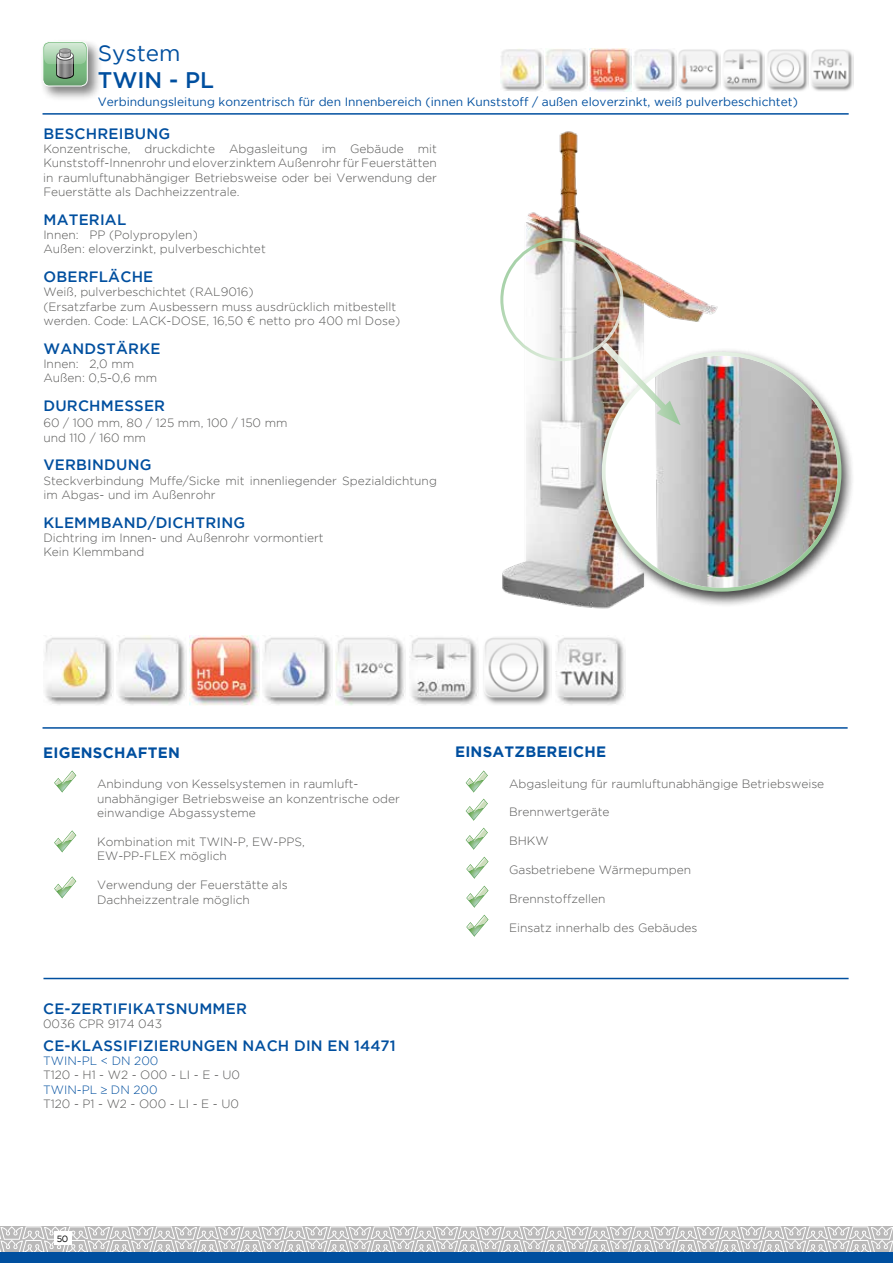
<style>
.page{position:relative;width:893px;height:1263px;background:#fff}
.page>*{position:absolute;margin:0;border:0;box-sizing:border-box;transform-origin:0 0}
.t1{font:500 22.5px "Gotham";color:#004f9f}
.t2{font:22.5px "Gotham";color:#004f9f}
.t3{font:500 15px "Gotham";letter-spacing:.015em;color:#004f9f}
.t4{font:700 15px "Gotham";letter-spacing:.015em;color:#004f9f}
.t5{font:300 12px/14.4px "Gotham";color:#575756}
.t6{font:12px "Gotham";color:#004f9f}
.t7{font:300 12px "Gotham";color:#004f9f}
.t8{font:9px "Gotham";color:#000}
.s1{color:#004f9f}
</style>
<div class="page">
<svg style="left:0;top:1226px;width:893px;height:26px;background:#cdcccc"></svg>
<div style="left:54px;top:1231px;width:17px;height:14px;background:#fff"></div>
<hr style="left:43px;top:113px;width:806px;height:2px;background:#004f9f">
<div style="left:0;top:1252px;width:893px;height:11px;background:#004f9f"></div>
<div style="left:40px;top:38px;width:63px;height:63px;background:#000;opacity:.5"></div>
<svg style="left:43px;top:42px;width:44px;height:44px"></svg>
<div style="left:43px;top:41px;width:45px;height:45px;border:1px solid #fff;border-radius:7px"></div>
<svg style="left:56px;top:64px;width:18px;height:15px"></svg>
<svg style="left:44px;top:43px;width:42px;height:21px"></svg>
<img style="left:336px;top:637px;width:69px;height:68px">
<img style="left:409px;top:637px;width:69px;height:68px">
<img style="left:190px;top:636px;width:69px;height:69px">
<img style="left:264px;top:637px;width:68px;height:68px">
<img style="left:484px;top:637px;width:66px;height:68px">
<img style="left:555px;top:637px;width:70px;height:68px">
<img style="left:45px;top:637px;width:68px;height:68px">
<img style="left:118px;top:636px;width:68px;height:69px">
<img style="left:502px;top:131px;width:216px;height:478px">
<div style="left:595px;top:348px;width:260px;height:259px;background:#000;opacity:.75"></div>
<img style="left:606px;top:356px;width:232px;height:232px;border-radius:116px">
<img style="left:595px;top:337px;width:86px;height:88px">
<div style="left:500px;top:238px;width:123px;height:123px;border:3px solid #fff;border-radius:50%"></div>
<hr style="left:43px;top:727px;width:805px;height:2px;background:#004f9f">
<svg style="left:466px;top:770px;width:22px;height:22px"></svg>
<svg style="left:466px;top:799px;width:22px;height:22px"></svg>
<svg style="left:466px;top:857px;width:22px;height:22px"></svg>
<svg style="left:466px;top:828px;width:22px;height:22px"></svg>
<svg style="left:466px;top:886px;width:22px;height:22px"></svg>
<svg style="left:466px;top:915px;width:22px;height:22px"></svg>
<hr style="left:43px;top:978px;width:806px;height:1px;background:#004f9f">
<svg style="left:54px;top:770px;width:22px;height:22px"></svg>
<svg style="left:54px;top:830px;width:22px;height:22px"></svg>
<svg style="left:54px;top:876px;width:22px;height:22px"></svg>
<img style="left:678px;top:49px;width:42px;height:42px">
<img style="left:723px;top:49px;width:86px;height:42px">
<img style="left:545px;top:49px;width:87px;height:42px">
<img style="left:634px;top:49px;width:42px;height:42px">
<img style="left:811px;top:49px;width:42px;height:42px">
<img style="left:501px;top:49px;width:42px;height:42px">
<h1 class="t2" style="left:98px;top:39px;width:84px">System</h1>
<h1 class="t1" style="left:98px;top:65px;width:118px">TWIN - PL</h1>
<p class="t6" style="left:98px;top:94px;width:702px">Verbindungsleitung konzentrisch für den Innenbereich (innen Kunststoff / außen eloverzinkt, weiß pulverbeschichtet)</p>
<p class="t3" style="left:43px;top:123px;width:128px">BESCHREIBUNG</p>
<p class="t5" style="left:43px;top:141px;width:395px;text-align:justify">Konzentrische, druckdichte Abgasleitung im Gebäude mit Kunststoff-InnenrohrundeloverzinktemAußenrohr fürFeuerstätten in raumluftunabhängiger Betriebsweise oder bei Verwendung der Feuerstätte als Dachheizzentrale.</p>
<p class="t3" style="left:43px;top:209px;width:84px">MATERIAL</p>
<p class="t5" style="left:43px;top:227px;width:224px">Innen: PP (Polypropylen)<br>Außen: eloverzinkt, pulverbeschichtet</p>
<p class="t3" style="left:43px;top:267px;width:111px">OBERFLÄCHE</p>
<p class="t5" style="left:43px;top:285px;width:358px">Weiß, pulverbeschichtet (RAL9016)<br>(Ersatzfarbe zum Ausbessern muss ausdrücklich mitbestellt werden. Code: LACK-DOSE, 16,50 € netto pro 400 ml Dose)</p>
<p class="t3" style="left:43px;top:338px;width:119px">WANDSTÄRKE</p>
<p class="t5" style="left:43px;top:356px;width:115px">Innen: 2,0 mm<br>Außen: 0,5-0,6 mm</p>
<p class="t3" style="left:43px;top:396px;width:123px">DURCHMESSER</p>
<p class="t5" style="left:43px;top:416px;width:246px">60 / 100 mm, 80 / 125 mm, 100 / 150 mm und 110 / 160 mm</p>
<p class="t3" style="left:43px;top:455px;width:110px">VERBINDUNG</p>
<p class="t5" style="left:43px;top:473px;width:395px">Steckverbindung Muffe/Sicke mit innenliegender Spezialdichtung im Abgas- und im Außenrohr</p>
<p class="t3" style="left:43px;top:512px;width:203px">KLEMMBAND/DICHTRING</p>
<p class="t5" style="left:43px;top:530px;width:282px">Dichtring im Innen- und Außenrohr vormontiert<br>Kein Klemmband</p>
<p class="t4" style="left:43px;top:742px;width:138px">EIGENSCHAFTEN</p>
<p class="t5" style="left:97px;top:776px;width:304px">Anbindung von Kesselsystemen in raumluft&shy;unabhängiger Betriebsweise an konzentrische oder einwandige Abgassysteme</p>
<p class="t5" style="left:97px;top:834px;width:209px">Kombination mit TWIN-P, EW-PPS,<br>EW-PP-FLEX möglich</p>
<p class="t5" style="left:97px;top:877px;width:192px">Verwendung der Feuerstätte als<br>Dachheizzentrale möglich</p>
<p class="t3" style="left:43px;top:998px;width:205px">CE-ZERTIFIKATSNUMMER</p>
<p class="t5" style="left:43px;top:1016px;width:120px">0036 CPR 9174 043</p>
<p class="t3" style="left:43px;top:1035px;width:354px">CE-KLASSIFIZIERUNGEN NACH DIN EN 14471</p>
<p class="t7" style="left:43px;top:1053px;width:117px">TWIN-PL &lt; DN 200</p>
<p class="t5" style="left:43px;top:1067px;width:199px">T120-H1-W2-O00-LI-E-U0<br><span class="s1">TWIN-PL</span> <span class="s1">≥ DN 200<br></span>T120-P1-W2-O00-LI-E-U0</p>
<p class="t8" style="left:57px;top:1233px;width:13px">50</p>
<p class="t4" style="left:455px;top:742px;width:153px">EINSATZBEREICHE</p>
<p class="t5" style="left:509px;top:776px;width:317px">Abgasleitung für raumluftunabhängige Betriebsweise</p>
<p class="t5" style="left:509px;top:805px;width:102px">Brennwertgeräte</p>
<p class="t5" style="left:509px;top:833px;width:41px">BHKW</p>
<p class="t5" style="left:509px;top:862px;width:183px">Gasbetriebene Wärmepumpen</p>
<p class="t5" style="left:509px;top:891px;width:98px">Brennstoffzellen</p>
<p class="t5" style="left:509px;top:920px;width:190px">Einsatz innerhalb des Gebäudes</p>
</div>
